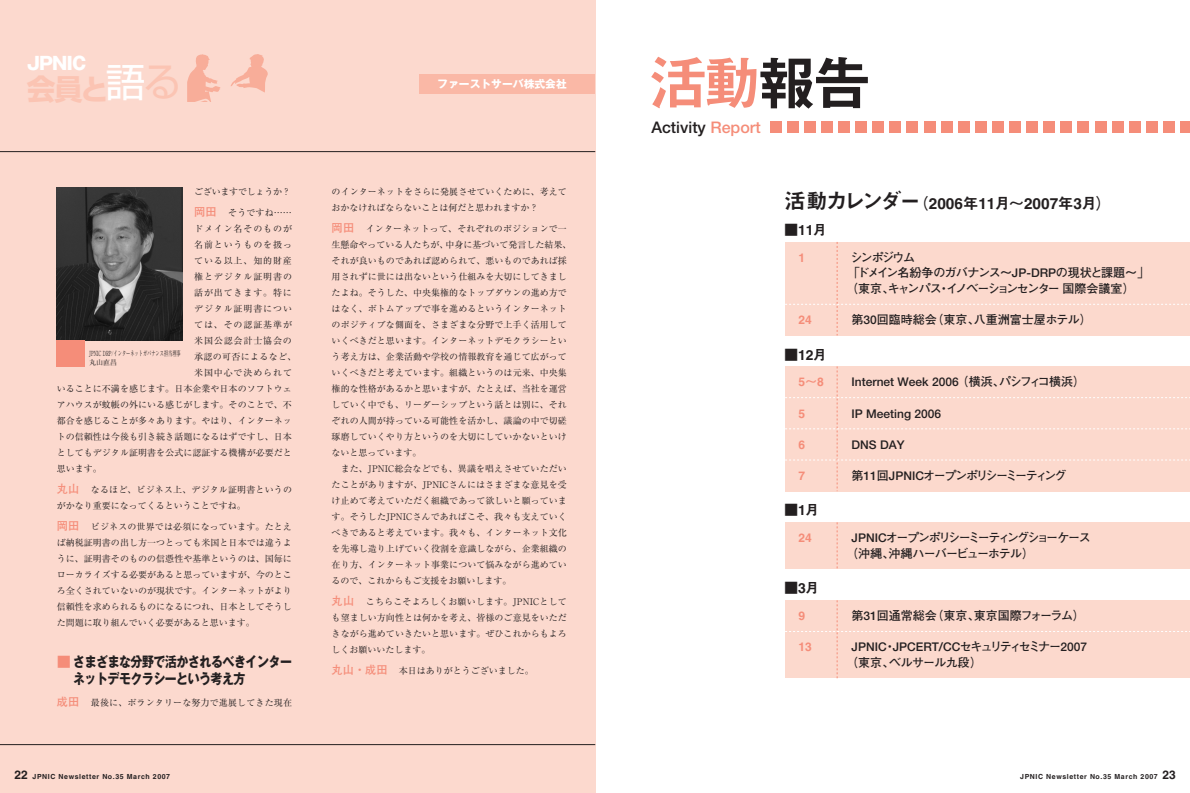
<style>
.page{position:relative;width:1190px;height:793px;background:#fff}
.page>*{position:absolute;margin:0;border:0;box-sizing:border-box;transform-origin:0 0}
.t1{font:59.2px "Midashi Go MB31";color:#f58d79}
.t2{font:700 28.6px "Shin Go";color:#fbc4b3}
.t3{font:17.6px "Gothic MB101 hea";letter-spacing:-.06em;color:#fff}
.t4{font:700 16px "Futo Go B101";color:#231f20}
.t5{font:15.4px "Midashi Go MB31";color:#231f20}
.t6{font:700 14px/16.7px "Gothic MB101";letter-spacing:-.035em;color:#231f20;scale:.85 1}
.t7{font:14px "Midashi Go MB31";letter-spacing:-.045em;color:#231f20}
.t8{font:700 12px/15.6px "Futo Go B101";color:#231f20}
.t9{font:700 12px/15.6px "Futo Go B101";letter-spacing:-.105em;color:#231f20}
.t10{font:700 12px/15.6px "Futo Go B101";letter-spacing:-.095em;color:#231f20}
.t11{font:12px "Midashi Go MB31";color:#f58d79}
.t12{font:700 12px "Futo Go B101";letter-spacing:-.025em;color:#231f20}
.t13{font:700 10.8px "Gothic MB101";color:#fff}
.t14{font:9px/16px "Ryumin";letter-spacing:.005em;color:#231f20}
.t15{font:9px "Ryumin";letter-spacing:.095em;color:#231f20}
.t16{font:9px "Ryumin";letter-spacing:-.025em;color:#231f20}
.t17{font:9px "Ryumin";letter-spacing:.035em;color:#231f20}
.t18{font:7px "Midashi Go MB31";letter-spacing:.085em;color:#231f20}
.t19{font:7px/9.2px "Ryumin";color:#231f20;scale:.6 1}
.s1{font-weight:400;font-size:39.4px;color:#fff}
.s2{font-weight:400;font-size:39.4px}
.s3{font-family:"Futo Go B101";font-weight:700;font-size:11.2px;color:#f58d79}
.s4{color:#f58d79}
.s5{color:#231f20}
.s6{font-size:21.4px}
.s7{font-size:12px}
</style>
<div class="page">
<div style="left:785px;top:522px;width:405px;height:47px;background:#fcd9cd"></div>
<svg style="left:837px;top:522px;width:1px;height:47px"></svg>
<div style="left:770px;top:121px;width:11px;height:12px;background:#f58d79"></div>
<div style="left:787px;top:121px;width:11px;height:12px;background:#f58d79"></div>
<div style="left:804px;top:121px;width:11px;height:12px;background:#f58d79"></div>
<div style="left:821px;top:121px;width:12px;height:12px;background:#f58d79"></div>
<div style="left:838px;top:121px;width:12px;height:12px;background:#f58d79"></div>
<div style="left:855px;top:121px;width:12px;height:12px;background:#f58d79"></div>
<div style="left:872px;top:121px;width:12px;height:12px;background:#f58d79"></div>
<div style="left:890px;top:121px;width:11px;height:12px;background:#f58d79"></div>
<div style="left:907px;top:121px;width:11px;height:12px;background:#f58d79"></div>
<div style="left:924px;top:121px;width:11px;height:12px;background:#f58d79"></div>
<div style="left:941px;top:121px;width:11px;height:12px;background:#f58d79"></div>
<div style="left:958px;top:121px;width:11px;height:12px;background:#f58d79"></div>
<div style="left:975px;top:121px;width:12px;height:12px;background:#f58d79"></div>
<div style="left:992px;top:121px;width:12px;height:12px;background:#f58d79"></div>
<div style="left:1009px;top:121px;width:12px;height:12px;background:#f58d79"></div>
<div style="left:1026px;top:121px;width:12px;height:12px;background:#f58d79"></div>
<div style="left:1044px;top:121px;width:11px;height:12px;background:#f58d79"></div>
<div style="left:1061px;top:121px;width:11px;height:12px;background:#f58d79"></div>
<div style="left:1078px;top:121px;width:11px;height:12px;background:#f58d79"></div>
<div style="left:1095px;top:121px;width:11px;height:12px;background:#f58d79"></div>
<div style="left:1112px;top:121px;width:11px;height:12px;background:#f58d79"></div>
<div style="left:1129px;top:121px;width:12px;height:12px;background:#f58d79"></div>
<div style="left:1146px;top:121px;width:12px;height:12px;background:#f58d79"></div>
<div style="left:1163px;top:121px;width:12px;height:12px;background:#f58d79"></div>
<div style="left:1180px;top:121px;width:10px;height:12px;background:#f58d79"></div>
<div style="left:785px;top:242px;width:405px;height:93px;background:#fcd9cd"></div>
<div style="left:785px;top:366px;width:405px;height:125px;background:#fcd9cd"></div>
<div style="left:785px;top:600px;width:405px;height:78px;background:#fcd9cd"></div>
<div style="left:0;top:0;width:595px;height:793px;background:#fcd9ce"></div>
<svg style="left:230px;top:54px;width:38px;height:39px"></svg>
<svg style="left:187px;top:54px;width:34px;height:48px"></svg>
<hr style="left:0;top:151px;width:595px;height:1px;background:#231f20">
<hr style="left:0;top:744px;width:595px;height:1px;background:#231f20">
<div style="left:420px;top:74px;width:175px;height:20px;background:#fab8a6"></div>
<img style="left:57px;top:187px;width:126px;height:153px">
<div style="left:57px;top:340px;width:28px;height:26px;background:#f58d79"></div>
<h3 class="t3" style="left:27px;top:56px;width:61px">JPNIC</h3>
<h2 class="t2" style="left:27px;top:78px;width:157px">会員と<span class="s1">語</span><span class="s2">る</span></h2>
<p class="t16" style="left:194px;top:188px;width:98px">ございますでしょうか？</p>
<p class="t14" style="left:194px;top:205px;width:99px"><span class="s3">岡田　</span>そうですね……</p>
<p class="t15" style="left:194px;top:225px;width:99px">ドメイン名そのものが</p>
<p class="t15" style="left:194px;top:241px;width:99px">名前というものを扱っ</p>
<p class="t15" style="left:194px;top:257px;width:99px">ている以上、知的財産</p>
<p class="t15" style="left:194px;top:273px;width:99px">権とデジタル証明書の</p>
<p class="t15" style="left:194px;top:289px;width:99px">話が出てきます。特に</p>
<p class="t15" style="left:194px;top:305px;width:99px">デジタル証明書につい</p>
<p class="t15" style="left:194px;top:321px;width:99px">ては、その認証基準が</p>
<p class="t15" style="left:194px;top:337px;width:99px">米国公認会計士協会の</p>
<p class="t17" style="left:194px;top:353px;width:104px">承認の可否によるなど、</p>
<p class="t15" style="left:194px;top:369px;width:99px">米国中心で決められて</p>
<p class="t14" style="left:57px;top:381px;width:237px">いることに不満を感じます。日本企業や日本のソフトウェ</p>
<p class="t14" style="left:57px;top:397px;width:237px">アハウスが蚊帳の外にいる感じがします。そのことで、不</p>
<p class="t14" style="left:57px;top:413px;width:237px">都合を感じることが多々あります。やはり、インターネッ</p>
<p class="t14" style="left:57px;top:429px;width:237px">トの信頼性は今後も引き続き話題になるはずですし、日本</p>
<p class="t14" style="left:57px;top:445px;width:237px">としてもデジタル証明書を公式に認証する機構が必要だと</p>
<p class="t14" style="left:57px;top:461px;width:46px">思います。</p>
<p class="t14" style="left:57px;top:482px;width:237px"><span class="s3">丸山　</span>なるほど、ビジネス上、デジタル証明書というのがかなり重要になってくるということですね。</p>
<p class="t14" style="left:57px;top:519px;width:237px;text-align:justify"><span class="s3">岡田　</span>ビジネスの世界では必須になっています。たとえば納税証明書の出し方一つとっても米国と日本では違うように、証明書そのものの信憑性や基準というのは、国毎にローカライズする必要があると思っていますが、今のところ全くされていないのが現状です。インターネットがより信頼性を求められるものになるにつれ、日本としてそうした問題に取り組んでいく必要があると思います。</p>
<p class="t19" style="left:89px;top:350px;width:154px">JPNIC DRP/インターネットガバナンス担当理事丸山直昌</p>
<h3 class="t6" style="left:73px;top:655px;width:259px;text-indent:-17px"><span class="s4">■</span> さまざまな分野で活かされるべきインターネットデモクラシーという考え方</h3>
<p class="t14" style="left:57px;top:695px;width:237px"><span class="s3">成田　</span>最後に、ボランタリーな努力で進展してきた現在</p>
<p class="t13" style="left:437px;top:79px;width:131px">ファーストサーバ株式会社</p>
<p class="t14" style="left:332px;top:184px;width:237px">のインターネットをさらに発展させていくために、考えておかなければならないことは何だと思われますか？</p>
<p class="t14" style="left:332px;top:221px;width:241px"><span class="s3">岡田　</span>インターネットって、それぞれのポジションで一生懸命やっている人たちが、中身に基づいて発言した結果、それが良いものであれば認められて、悪いものであれば採用されずに世には出ないという仕組みを大切にしてきましたよね。そうした、中央集権的なトップダウンの進め方ではなく、ボトムアップで事を進めるというインターネットのポジティブな側面を、さまざまな分野で上手く活用していくべきだと思います。インターネットデモクラシーという考え方は、企業活動や学校の情報教育を通じて広がっていくべきだと考えています。組織というのは元来、中央集権的な性格があるかと思いますが、たとえば、当社を運営していく中でも、リーダーシップという話とは別に、それぞれの人間が持っている可能性を活かし、議論の中で切磋琢磨していくやり方というのを大切にしていかないといけないと思っています。</p>
<p class="t14" style="left:332px;top:461px;width:237px;text-align:justify;text-indent:9px">また、JPNIC総会などでも、異議を唱えさせていただいたことがありますが、JPNICさんにはさまざまな意見を受け止めて考えていただく組織であって欲しいと願っています。そうしたJPNICさんであればこそ、我々も支えていくべきであると考えています。我々も、インターネット文化を先導し造り上げていく役割を意識しながら、企業組織の在り方、インターネット事業について悩みながら進めているので、これからもご支援をお願いします。</p>
<p class="t14" style="left:332px;top:594px;width:237px;text-align:justify"><span class="s3">丸山　</span>こちらこそよろしくお願いします。JPNICとしても望ましい方向性とは何かを考え、皆様のご意見をいただきながら進めていきたいと思います。ぜひこれからもよろしくお願いいたします。</p>
<p class="t14" style="left:332px;top:663px;width:204px"><span class="s3">丸山・成田　</span>本日はありがとうございました。</p>
<h1 class="t1" style="left:649px;top:61px;width:224px">活動<span class="s5">報告</span></h1>
<h3 class="t4" style="left:651px;top:121px;width:111px">Activity <span class="s4">Report</span></h3>
<h3 class="t5" style="left:785px;top:198px;width:328px"><span class="s6">活動カレンダー</span>（2006年11月～2007年3月）</h3>
<h3 class="t7" style="left:784px;top:225px;width:44px">■11月</h3>
<h3 class="t11" style="left:799px;top:253px;width:8px">1</h3>
<h3 class="t10" style="left:846px;top:251px;width:304px;text-indent:4px">シンポジウム<br>「ドメイン名紛争のガバナンス～JP-DRPの現状と課題～」（東京、キャンパス・イノベーションセンター 国際会議室）</h3>
<h3 class="t8" style="left:852px;top:313px;width:241px">第30回臨時総会（東京、八重洲富士屋ホテル）</h3>
<h3 class="t11" style="left:799px;top:315px;width:15px">24</h3>
<h3 class="t7" style="left:784px;top:349px;width:44px">■12月</h3>
<h3 class="t11" style="left:799px;top:377px;width:27px">5～8</h3>
<h3 class="t8" style="left:852px;top:375px;width:235px">Internet Week 2006 （横浜、パシフィコ横浜）</h3>
<h3 class="t11" style="left:799px;top:409px;width:8px">5</h3>
<h3 class="t8" style="left:852px;top:407px;width:91px">IP Meeting 2006</h3>
<h3 class="t11" style="left:799px;top:440px;width:8px">6</h3>
<h3 class="t12" style="left:852px;top:440px;width:54px">DNS DAY</h3>
<h3 class="t11" style="left:799px;top:471px;width:8px">7</h3>
<h3 class="t9" style="left:852px;top:469px;width:216px">第11回JPNICオープンポリシーミーティング</h3>
<h3 class="t7" style="left:784px;top:505px;width:37px">■1月</h3>
<h3 class="t9" style="left:846px;top:531px;width:246px;text-indent:5px">JPNICオープンポリシーミーティングショーケース（沖縄、沖縄ハーバービューホテル）</h3>
<h3 class="t11" style="left:799px;top:533px;width:15px">24</h3>
<h3 class="t7" style="left:784px;top:583px;width:37px">■3月</h3>
<h3 class="t11" style="left:799px;top:611px;width:8px">9</h3>
<h3 class="t8" style="left:852px;top:609px;width:234px">第31回通常総会（東京、東京国際フォーラム）</h3>
<h3 class="t11" style="left:799px;top:642px;width:15px">13</h3>
<h3 class="t8" style="left:846px;top:640px;width:242px;text-indent:5px">JPNIC・JPCERT/CCセキュリティセミナー2007（東京、ベルサール九段）</h3>
<p class="t18" style="left:15px;top:774px;width:157px"><span class="s7">22</span> JPNIC Newsletter No.35 March 2007</p>
<p class="t18" style="left:1020px;top:774px;width:157px">JPNIC Newsletter No.35 March 2007 <span class="s7">23</span></p>
</div>
